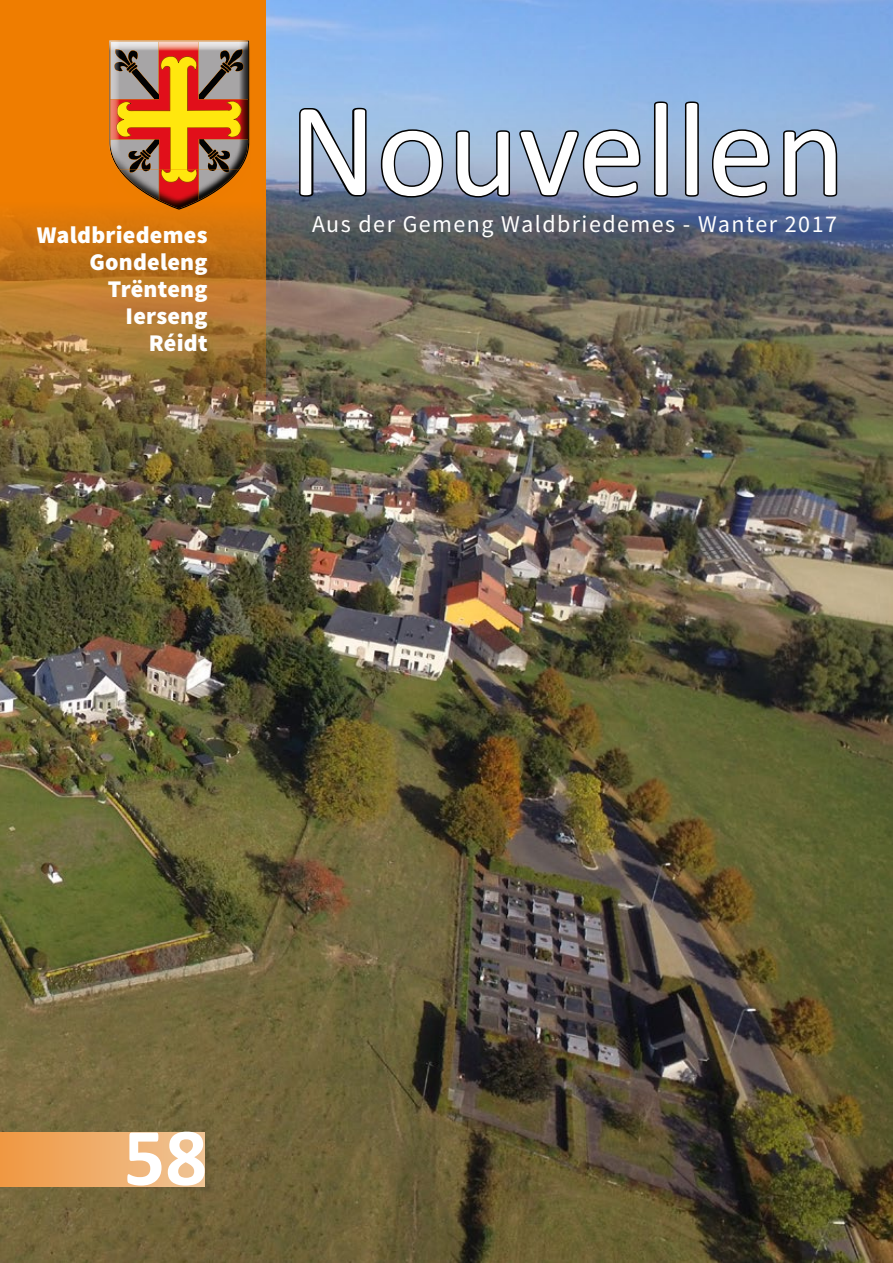
<style>
.page{position:relative;width:893px;height:1263px;background:#fff}
.page>*{position:absolute;margin:0;border:0;box-sizing:border-box;transform-origin:0 0}
.t1{font:135px "Calibri";color:#fff}
.t2{font:700 82.5px "Calibri";color:#fff}
.t3{font:900 24px/27px "Source Sans Pro";letter-spacing:.01em;color:#fff;text-align:right}
.t4{font:24px "Source Sans Pro";letter-spacing:.06em;color:#fff}
</style>
<div class="page">
<img style="left:0;top:0;width:893px;height:1263px">
<svg style="left:297px;top:106px;width:72px;height:93px;background:#75879f"></svg>
<svg style="left:379px;top:128px;width:66px;height:71px;background:#79899f"></svg>
<svg style="left:453px;top:128px;width:190px;height:71px;background:#7b8ba2"></svg>
<svg style="left:651px;top:99px;width:19px;height:100px;background:#687991"></svg>
<svg style="left:682px;top:99px;width:19px;height:100px;background:#687a91"></svg>
<svg style="left:710px;top:128px;width:62px;height:71px;background:#74859c"></svg>
<svg style="left:781px;top:128px;width:59px;height:71px;background:#75869e"></svg>
<img style="left:0;top:0;width:266px;height:543px">
<div style="left:98px;top:37px;width:157px;height:133px;background:#ef7d00"></div>
<div style="left:107px;top:37px;width:154px;height:177px;background:#000;opacity:.75"></div>
<img style="left:0;top:1125px;width:221px;height:74px">
<div style="left:0;top:1132px;width:204px;height:54px;background:linear-gradient(to right,#f09842,#efc495)"></div>
<p class="t3" style="left:37px;top:223px;width:172px">Waldbriedemes<br>Gondeleng<br>Trënteng<br>Ierseng<br>Réidt</p>
<h1 class="t1" style="left:289px;top:65px;width:558px">Nouvellen</h1>
<p class="t4" style="left:312px;top:209px;width:526px">Aus der Gemeng Waldbriedemes - Wanter 2017</p>
<h2 class="t2" style="left:123px;top:1104px;width:85px">58</h2>
</div>
